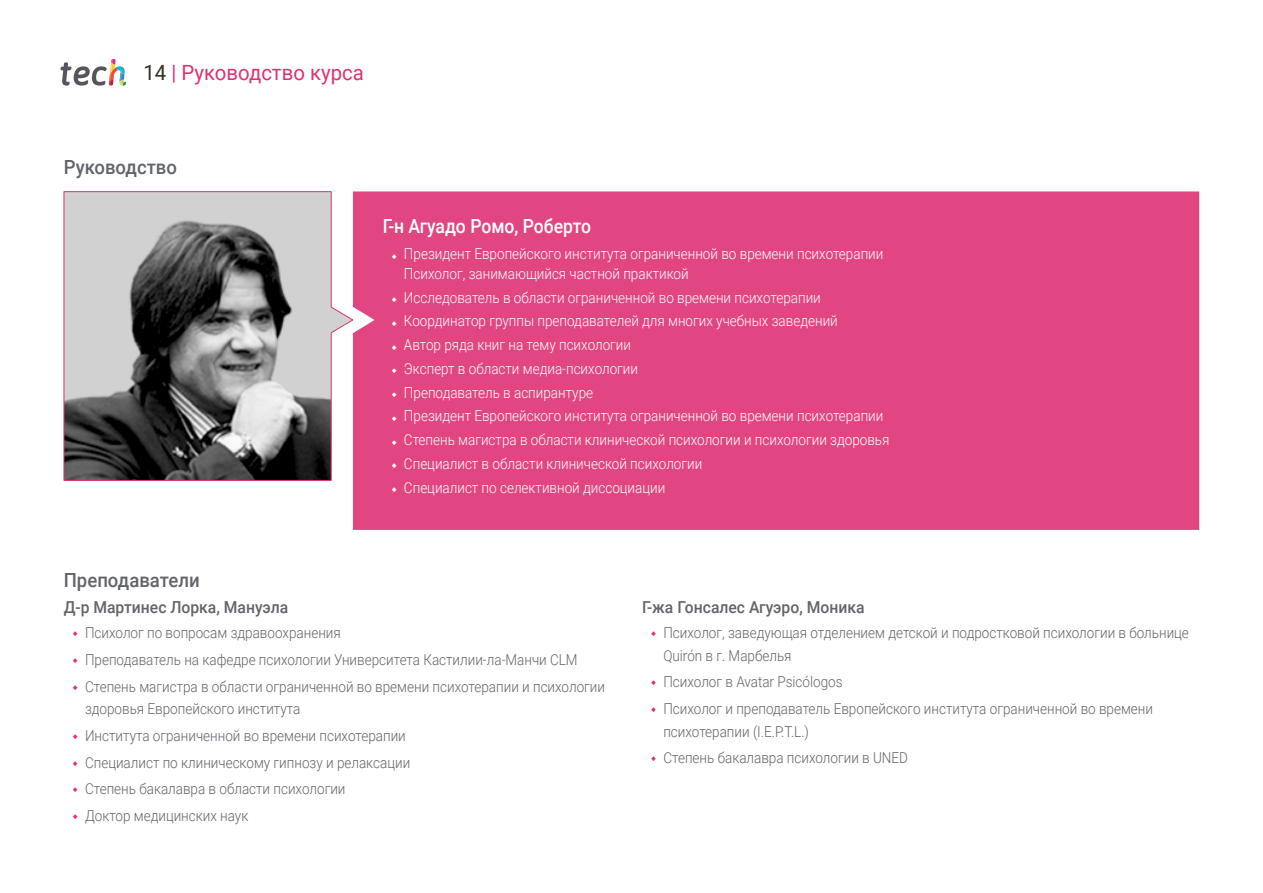
<style>
.page{position:relative;width:1263px;height:893px;background:#fff}
.page>*{position:absolute;margin:0;border:0;box-sizing:border-box;transform-origin:0 0}
.t1{font:21px "Roboto";color:#df3174}
.t2{font:500 19.5px "Roboto";color:#61646a;scale:.95 1}
.t3{font:500 19.5px "Roboto";color:#fff;scale:.9 1}
.t4{font:500 16.5px "Roboto";color:#61646a;scale:.95 1}
.t5{font:300 15px/26.7px "Roboto";color:#61646a;scale:.9 1}
.t6{font:300 15px/23.7px "Roboto";color:#fff;scale:.9 1}
.s1{color:#312e20}
</style>
<div class="page">
<svg style="left:61px;top:59px;width:65px;height:27px"></svg>
<svg style="left:64px;top:191px;width:289px;height:290px;background:#908e8f"></svg>
<div style="left:353px;top:191px;width:846px;height:339px;background:#e24682"></div>
<svg style="left:392px;top:254px;width:5px;height:5px"></svg>
<svg style="left:392px;top:297px;width:5px;height:5px"></svg>
<svg style="left:392px;top:321px;width:5px;height:5px"></svg>
<svg style="left:392px;top:345px;width:5px;height:5px"></svg>
<svg style="left:392px;top:368px;width:5px;height:5px"></svg>
<svg style="left:392px;top:392px;width:5px;height:5px"></svg>
<svg style="left:392px;top:416px;width:5px;height:5px"></svg>
<svg style="left:392px;top:440px;width:5px;height:5px"></svg>
<svg style="left:392px;top:463px;width:5px;height:5px"></svg>
<svg style="left:392px;top:487px;width:5px;height:5px"></svg>
<h1 class="t1" style="left:144px;top:57px;width:222px"><span class="s1">14</span> | Руководство курса</h1>
<h2 class="t2" style="left:64px;top:154px;width:121px">Руководство</h2>
<h2 class="t3" style="left:383px;top:212px;width:233px">Г-н Агуадо Ромо, Роберто</h2>
<p class="t6" style="left:404px;top:244px;width:534px;line-height:19.5px">Президент Европейского института ограниченной во времени психотерапии<br>Психолог, занимающийся частной практикой</p>
<p class="t6" style="left:404px;top:285px;width:541px">Исследователь в области ограниченной во времени психотерапии Координатор группы преподавателей для многих учебных заведений<br>Автор ряда книг на тему психологии<br>Эксперт в области медиа-психологии<br>Преподаватель в аспирантуре<br>Президент Европейского института ограниченной во времени психотерапии Степень магистра в области клинической психологии и психологии здоровья Специалист в области клинической психологии<br>Специалист по селективной диссоциации</p>
<h2 class="t2" style="left:64px;top:566px;width:144px">Преподаватели</h2>
<p class="t4" style="left:64px;top:596px;width:238px">Д-р Мартинес Лорка, Мануэла</p>
<p class="t5" style="left:85px;top:619px;width:579px">Психолог по вопросам здравоохранения<br>Преподаватель на кафедре психологии Университета Кастилии-ла-Манчи CLM<br>Степень магистра в области ограниченной во времени психотерапии и психологии</p>
<p class="t5" style="left:85px;top:695px;width:363px">здоровья Европейского института<br>Института ограниченной во времени психотерапии Специалист по клиническому гипнозу и релаксации Степень бакалавра в области психологии<br>Доктор медицинских наук</p>
<p class="t4" style="left:642px;top:596px;width:236px">Г-жа Гонсалес Агуэро, Моника</p>
<p class="t5" style="left:663px;top:621px;width:585px;line-height:22.5px">Психолог, заведующая отделением детской и подростковой психологии в больнице<br>Quirón в г. Марбелья</p>
<p class="t5" style="left:663px;top:668px;width:546px">Психолог в Avatar Psicólogos<br>Психолог и преподаватель Европейского института ограниченной во времени</p>
<p class="t5" style="left:663px;top:717px;width:273px">психотерапии (I.E.P.T.L.)<br>Степень бакалавра психологии в UNED</p>
</div>
